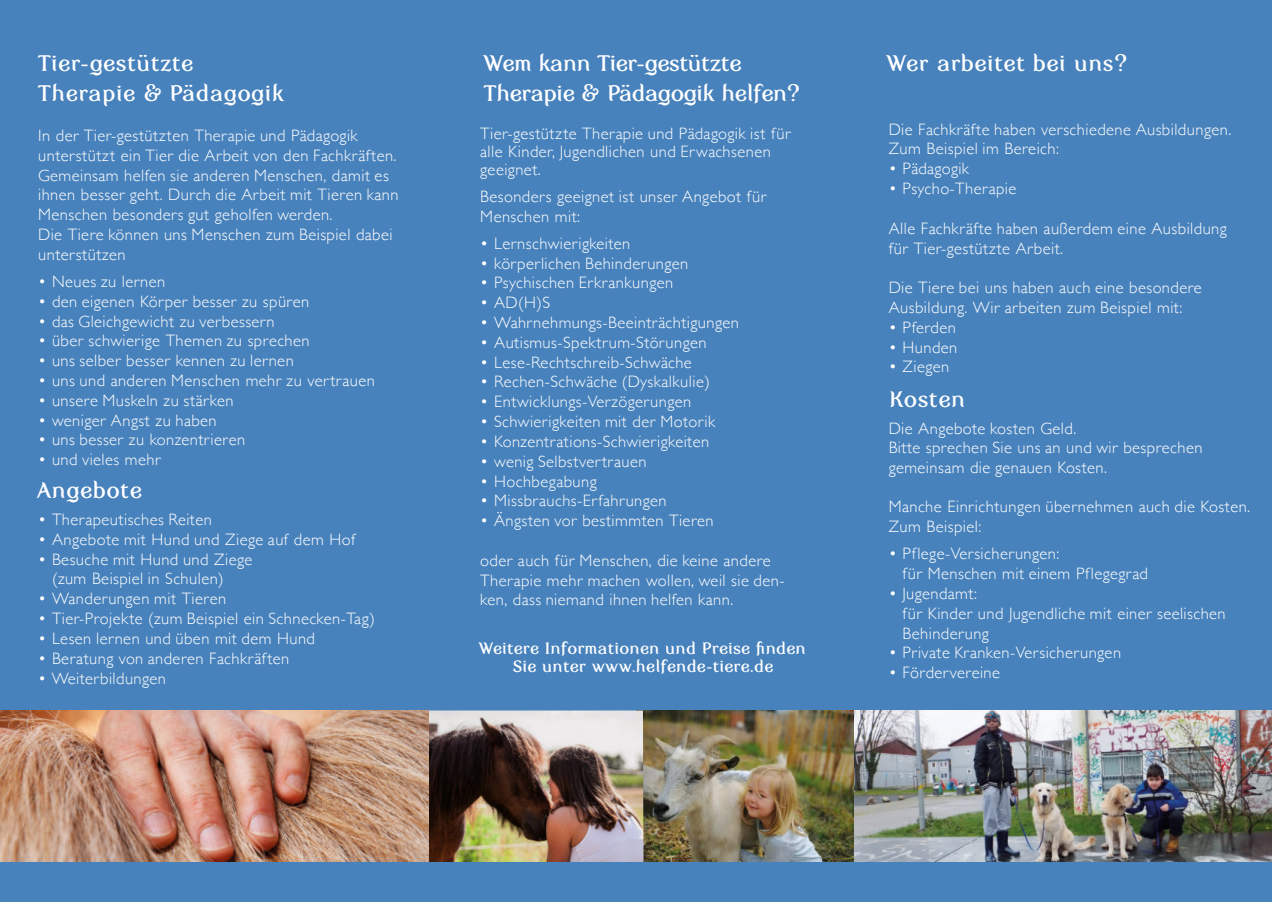
<style>
.page{position:relative;width:1272px;height:902px;background:#fff}
.page>*{position:absolute;margin:0;border:0;box-sizing:border-box;transform-origin:0 0}
.t1{font:22.5px/30px "My Fair Cody";letter-spacing:.02em;color:#fff}
.t2{font:22.5px/30px "My Fair Cody";letter-spacing:-.02em;color:#fff}
.t3{font:300 16.5px/19.8px "Gill Sans";letter-spacing:.03em;color:#fff}
.t4{font:16.5px/18px "My Fair Cody";letter-spacing:.01em;color:#fff;text-align:center}
</style>
<div class="page">
<div style="left:0;top:0;width:1272px;height:901px;background:#4882bc"></div>
<img style="left:643px;top:710px;width:211px;height:151px">
<img style="left:0;top:710px;width:643px;height:151px">
<img style="left:854px;top:710px;width:418px;height:151px">
<h1 class="t1" style="left:38px;top:50px;width:248px">Tier-gestützte<br>Therapie &amp; Pädagogik</h1>
<h1 class="t2" style="left:483px;top:50px;width:318px">Wem kann Tier-gestützte<br>Therapie &amp; Pädagogik helfen?</h1>
<p class="t3" style="left:38px;top:127px;width:362px">In der Tier-gestützten Therapie und Pädagogik unterstützt ein Tier die Arbeit von den Fachkräften.<br>Gemeinsam helfen sie anderen Menschen, damit es ihnen besser geht. Durch die Arbeit mit Tieren kann Menschen besonders gut geholfen werden.<br>Die Tiere können uns Menschen zum Beispiel dabei unterstützen</p>
<p class="t3" style="left:38px;top:273px;width:129px">• Neues zu lernen</p>
<p class="t3" style="left:38px;top:293px;width:273px">• den eigenen Körper besser zu spüren</p>
<p class="t3" style="left:38px;top:313px;width:238px">• das Gleichgewicht zu verbessern</p>
<p class="t3" style="left:38px;top:332px;width:273px">• über schwierige Themen zu sprechen</p>
<p class="t3" style="left:38px;top:352px;width:257px">• uns selber besser kennen zu lernen</p>
<p class="t3" style="left:38px;top:372px;width:338px">• uns und anderen Menschen mehr zu vertrauen</p>
<p class="t3" style="left:38px;top:392px;width:197px">• unsere Muskeln zu stärken</p>
<p class="t3" style="left:38px;top:412px;width:180px">• weniger Angst zu haben</p>
<p class="t3" style="left:38px;top:431px;width:209px">• uns besser zu konzentrieren</p>
<p class="t3" style="left:38px;top:451px;width:124px">• und vieles mehr</p>
<p class="t3" style="left:480px;top:126px;width:312px;line-height:18px">Tier-gestützte Therapie und Pädagogik ist für alle Kinder, Jugendlichen und Erwachsenen geeignet.</p>
<p class="t3" style="left:480px;top:188px;width:287px">Besonders geeignet ist unser Angebot für<br>Menschen mit:</p>
<p class="t3" style="left:480px;top:235px;width:152px">• Lernschwierigkeiten</p>
<p class="t3" style="left:480px;top:255px;width:210px">• körperlichen Behinderungen</p>
<p class="t3" style="left:480px;top:275px;width:194px">• Psychischen Erkrankungen</p>
<p class="t3" style="left:480px;top:294px;width:72px">• AD(H)S</p>
<p class="t3" style="left:480px;top:314px;width:260px">• Wahrnehmungs-Beeinträchtigungen</p>
<p class="t3" style="left:480px;top:334px;width:228px">• Autismus-Spektrum-Störungen</p>
<p class="t3" style="left:480px;top:354px;width:213px">• Lese-Rechtschreib-Schwäche</p>
<p class="t3" style="left:480px;top:374px;width:231px">• Rechen-Schwäche (Dyskalkulie)</p>
<p class="t3" style="left:480px;top:393px;width:212px">• Entwicklungs-Verzögerungen</p>
<p class="t3" style="left:480px;top:413px;width:236px">• Schwierigkeiten mit der Motorik</p>
<p class="t3" style="left:480px;top:433px;width:230px">• Konzentrations-Schwierigkeiten</p>
<p class="t3" style="left:480px;top:453px;width:168px">• wenig Selbstvertrauen</p>
<p class="t3" style="left:480px;top:473px;width:118px">• Hochbegabung</p>
<p class="t3" style="left:480px;top:492px;width:188px">• Missbrauchs-Erfahrungen</p>
<p class="t3" style="left:480px;top:512px;width:235px">• Ängsten vor bestimmten Tieren</p>
<p class="t3" style="left:480px;top:552px;width:306px">oder auch für Menschen, die keine andere<br>Therapie mehr machen wollen, weil sie den&shy;ken, dass niemand ihnen helfen kann.</p>
<h1 class="t1" style="left:37px;top:477px;width:106px">Angebote</h1>
<p class="t3" style="left:38px;top:511px;width:175px">• Therapeutisches Reiten</p>
<p class="t3" style="left:38px;top:531px;width:318px">• Angebote mit Hund und Ziege auf dem Hof</p>
<p class="t3" style="left:52px;top:551px;width:202px;text-indent:-14px">• Besuche mit Hund und Ziege (zum Beispiel in Schulen)</p>
<p class="t3" style="left:38px;top:590px;width:190px">• Wanderungen mit Tieren</p>
<p class="t3" style="left:38px;top:610px;width:338px">• Tier-Projekte (zum Beispiel ein Schnecken-Tag)</p>
<p class="t3" style="left:38px;top:630px;width:278px">• Lesen lernen und üben mit dem Hund</p>
<p class="t3" style="left:38px;top:650px;width:252px">• Beratung von anderen Fachkräften</p>
<p class="t3" style="left:38px;top:669px;width:129px">• Weiterbildungen</p>
<p class="t4" style="left:479px;top:640px;width:329px">Weitere Informationen und Preise finden<br>Sie unter www.helfende-tiere.de</p>
<h1 class="t1" style="left:886px;top:50px;width:243px">Wer arbeitet bei uns?</h1>
<p class="t3" style="left:888px;top:121px;width:344px">Die Fachkräfte haben verschiedene Ausbildungen.<br>Zum Beispiel im Bereich:</p>
<p class="t3" style="left:888px;top:160px;width:82px">• Pädagogik</p>
<p class="t3" style="left:888px;top:180px;width:129px">• Psycho-Therapie</p>
<p class="t3" style="left:888px;top:220px;width:340px">Alle Fachkräfte haben außerdem eine Ausbildung für Tier-gestützte Arbeit.</p>
<p class="t3" style="left:888px;top:279px;width:315px">Die Tiere bei uns haben auch eine besondere<br>Ausbildung. Wir arbeiten zum Beispiel mit:</p>
<p class="t3" style="left:888px;top:319px;width:69px">• Pferden</p>
<p class="t3" style="left:888px;top:339px;width:70px">• Hunden</p>
<p class="t3" style="left:888px;top:358px;width:62px">• Ziegen</p>
<h1 class="t1" style="left:889px;top:385px;width:77px">Kosten</h1>
<p class="t3" style="left:888px;top:420px;width:315px">Die Angebote kosten Geld.<br>Bitte sprechen Sie uns an und wir besprechen gemeinsam die genauen Kosten.</p>
<p class="t3" style="left:888px;top:498px;width:363px">Manche Einrichtungen übernehmen auch die Kosten.<br>Zum Beispiel:</p>
<p class="t3" style="left:902px;top:545px;width:247px;text-indent:-14px">• Pflege-Versicherungen:<br>für Menschen mit einem Pflegegrad</p>
<p class="t3" style="left:902px;top:585px;width:325px;text-indent:-14px">• Jugendamt:<br>für Kinder und Jugendliche mit einer seelischen<br>Behinderung</p>
<p class="t3" style="left:888px;top:644px;width:234px">• Private Kranken-Versicherungen</p>
<p class="t3" style="left:888px;top:664px;width:113px">• Fördervereine</p>
</div>
